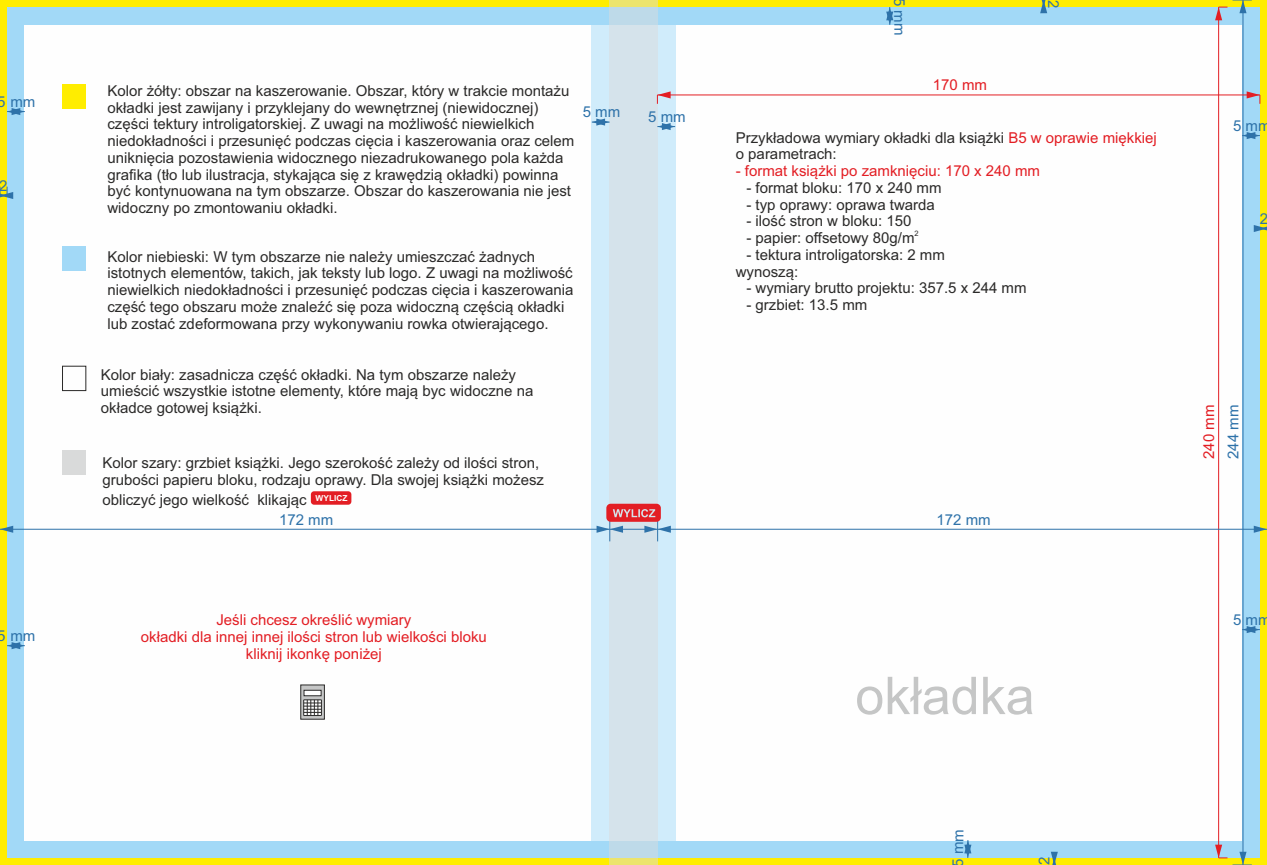
<style>
.page{position:relative;width:1267px;height:865px;background:#ffed00}
.page>*{position:absolute;margin:0;border:0;box-sizing:border-box;transform-origin:0 0}
.t1{font:52px "Arial";color:#c5c6c6}
.t2{font:15px/16.8px "Arial";color:#2b2a29}
.t3{font:15px/16.8px "Arial";color:#e31e24;text-align:center}
.t4{font:15px "Arial";color:#2e72a9}
.t5{font:7.5px "Arial";color:#2b2a29}
.s1{color:#e31e24}
</style>
<div class="page">
<div style="left:7px;top:7px;width:1253px;height:850px;background:#a2d9f7"></div>
<div style="left:25px;top:25px;width:1217px;height:815px;background:#fefefe"></div>
<div style="left:592px;top:25px;width:83px;height:815px;background:#d0ecfb"></div>
<div style="left:63px;top:84px;width:23px;height:25px;background:#ffed00"></div>
<div style="left:63px;top:246px;width:23px;height:25px;background:#a2d9f7"></div>
<div style="left:62px;top:366px;width:24px;height:25px;background:#fefefe;border:1px solid #2b2a29"></div>
<div style="left:63px;top:450px;width:23px;height:25px;background:#d9dada"></div>
<div style="left:311px;top:491px;width:40px;height:13px;background:#e31e24;border-radius:3px"></div>
<div style="left:609px;top:7px;width:48px;height:850px;background:#bedae9"></div>
<div style="left:609px;top:25px;width:48px;height:815px;background:#d5e3eb"></div>
<svg style="left:300px;top:684px;width:25px;height:35px"></svg>
<hr style="left:1218px;top:7px;width:1px;height:850px;background:#e31e24">
<hr style="left:1243px;top:0;width:1px;height:865px;background:#2e72a9">
<svg style="left:1215px;top:0;width:37px;height:20px"></svg>
<svg style="left:1215px;top:844px;width:37px;height:21px"></svg>
<svg style="left:886px;top:7px;width:7px;height:18px"></svg>
<svg style="left:964px;top:840px;width:7px;height:17px"></svg>
<svg style="left:7px;top:642px;width:18px;height:7px"></svg>
<svg style="left:1242px;top:626px;width:18px;height:7px"></svg>
<hr style="left:657px;top:95px;width:603px;height:1px;background:#e31e24">
<svg style="left:657px;top:91px;width:14px;height:13px"></svg>
<svg style="left:1246px;top:91px;width:14px;height:13px"></svg>
<svg style="left:1040px;top:0;width:7px;height:13px"></svg>
<svg style="left:1050px;top:851px;width:8px;height:14px"></svg>
<svg style="left:1254px;top:225px;width:13px;height:7px"></svg>
<svg style="left:0;top:187px;width:13px;height:12px"></svg>
<svg style="left:657px;top:123px;width:18px;height:7px"></svg>
<svg style="left:1242px;top:132px;width:18px;height:7px"></svg>
<svg style="left:592px;top:118px;width:17px;height:8px"></svg>
<svg style="left:7px;top:108px;width:18px;height:7px"></svg>
<hr style="left:657px;top:529px;width:610px;height:1px;background:#2e72a9">
<svg style="left:1254px;top:525px;width:13px;height:8px"></svg>
<hr style="left:0;top:529px;width:610px;height:1px;background:#2e72a9">
<svg style="left:596px;top:503px;width:75px;height:38px"></svg>
<svg style="left:0;top:525px;width:13px;height:8px"></svg>
<p class="t4" style="left:-2px;top:96px;width:39px">5 mm</p>
<p class="t4" style="left:0;top:180px;width:10px">2</p>
<p class="t4" style="left:-2px;top:630px;width:39px">5 mm</p>
<p class="t2" style="left:107px;top:83px;width:468px">Kolor żółty: obszar na kaszerowanie. Obszar, który w trakcie montażu okładki jest zawijany i przyklejany do wewnętrznej (niewidocznej) części tektury introligatorskiej. Z uwagi na możliwość niewielkich niedokładności i przesunięć podczas cięcia i kaszerowania oraz celem uniknięcia pozostawienia widocznego niezadrukowanego pola każda grafika (tło lub ilustracja, stykająca się z krawędzią okładki) powinna być kontynuowana na tym obszarze. Obszar do kaszerowania nie jest widoczny po zmontowaniu okładki.</p>
<p class="t2" style="left:107px;top:249px;width:467px">Kolor niebieski: W tym obszarze nie należy umieszczać żadnych istotnych elementów, takich, jak teksty lub logo. Z uwagi na możliwość niewielkich niedokładności i przesunięć podczas cięcia i kaszerowania część tego obszaru może znaleźć się poza widoczną częścią okładki lub zostać zdeformowana przy wykonywaniu rowka otwierającego.</p>
<p class="t2" style="left:101px;top:367px;width:434px">Kolor biały: zasadnicza część okładki. Na tym obszarze należy umieścić wszystkie istotne elementy, które mają byc widoczne na okładce gotowej książki.</p>
<p class="t4" style="left:583px;top:107px;width:39px">5 mm</p>
<p class="t2" style="left:102px;top:455px;width:443px">Kolor szary: grzbiet książki. Jego szerokość zależy od ilości stron, grubości papieru bloku, rodzaju oprawy. Dla swojej książki możesz</p>
<p class="t2" style="left:102px;top:492px;width:246px">obliczyć jego wielkość klikając <sup>WYLICZ</sup></p>
<p class="t4" style="left:279px;top:513px;width:56px">172 mm</p>
<p class="t4" style="left:648px;top:111px;width:39px">5 mm</p>
<p class="t3" style="left:141px;top:613px;width:347px">Jeśli chcesz określić wymiary<br>okładki dla innej innej ilości stron lub wielkości bloku kliknij ikonkę poniżej</p>
<p class="t4" style="left:905px;top:-2px;width:39px;rotate:90deg">5 mm</p>
<p class="t3" style="left:933px;top:78px;width:56px">170 mm</p>
<p class="t4" style="left:1059px;top:0;width:10px;rotate:90deg">2</p>
<p class="t2" style="left:736px;top:130px;width:422px">Przykładowa wymiary okładki dla książki <span class="s1">B5 w oprawie miękkiej </span>o parametrach:</p>
<p class="t3" style="left:736px;top:164px;width:306px">- format książki po zamknięciu: 170 x 240 mm</p>
<p class="t2" style="left:746px;top:181px;width:197px">- format bloku: 170 x 240 mm</p>
<p class="t2" style="left:746px;top:197px;width:190px">- typ oprawy: oprawa twarda</p>
<p class="t2" style="left:746px;top:214px;width:167px">- ilość stron w bloku: 150</p>
<p class="t5" style="left:914px;top:230px;width:6px">2</p>
<p class="t2" style="left:746px;top:231px;width:170px">- papier: offsetowy 80g/m</p>
<p class="t2" style="left:736px;top:248px;width:211px;text-indent:11px">- tektura introligatorska: 2 mm wynoszą:</p>
<p class="t2" style="left:746px;top:281px;width:282px">- wymiary brutto projektu: 357.5 x 244 mm</p>
<p class="t2" style="left:746px;top:298px;width:122px">- grzbiet: 13.5 mm</p>
<p class="t4" style="left:936px;top:513px;width:56px">172 mm</p>
<h1 class="t1" style="left:855px;top:676px;width:181px">okładka</h1>
<p class="t4" style="left:952px;top:867px;width:39px;rotate:-90deg">5 mm</p>
<p class="t4" style="left:1039px;top:865px;width:10px;rotate:-90deg">2</p>
<p class="t4" style="left:1233px;top:120px;width:39px">5 mm</p>
<p class="t4" style="left:1260px;top:213px;width:10px">2</p>
<p class="t3" style="left:1202px;top:459px;width:56px;rotate:-90deg">240 mm</p>
<p class="t4" style="left:1227px;top:459px;width:56px;rotate:-90deg">244 mm</p>
<p class="t4" style="left:1233px;top:614px;width:39px">5 mm</p>
</div>
